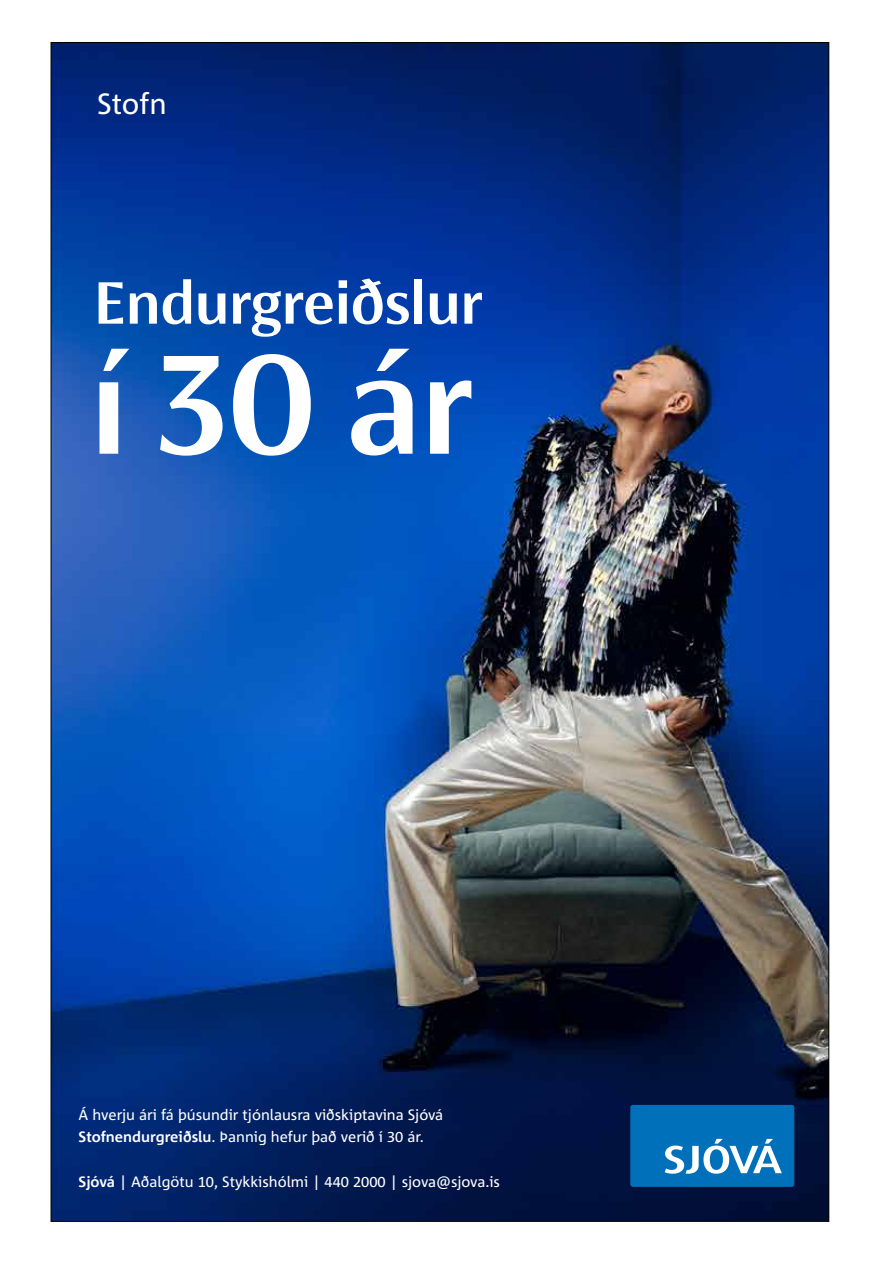
<style>
.page{position:relative;width:893px;height:1263px;background:#fff}
.page>*{position:absolute;margin:0;border:0;box-sizing:border-box;transform-origin:0 0}
.t1{font:700 139.95px "Sjova Koning Display";color:#fff}
.t2{font:700 59.25px "Sjova Koning Display";color:#fff}
.t3{font:28.95px "Sjova Corpid";color:#fff}
.t4{font:14.85px/22.4px "Sjova Corpid";color:#fff}
.s1{font-weight:700}
</style>
<div class="page">
<img style="left:53px;top:44px;width:774px;height:1176px">
<div style="left:630px;top:1105px;width:164px;height:82px;background:#0070bb;border-radius:3px"></div>
<svg style="left:665px;top:1139px;width:117px;height:35px"></svg>
<h3 class="t3" style="left:97px;top:85px;width:71px">Stofn</h3>
<h2 class="t2" style="left:94px;top:266px;width:390px">Endurgreiðslur</h2>
<h1 class="t1" style="left:90px;top:317px;width:384px">í 30 ár</h1>
<p class="t4" style="left:79px;top:1103px;width:366px">Á hverju ári fá þúsundir tjónlausra viðskiptavina Sjóvá<br><span class="s1">Stofnendurgreiðslu</span>. Þannig hefur það verið í 30 ár.</p>
<p class="t4" style="left:79px;top:1170px;width:423px"><span class="s1">Sjóvá</span> | Aðalgötu 10, Stykkishólmi | 440 2000 | sjova@sjova.is</p>
</div>
